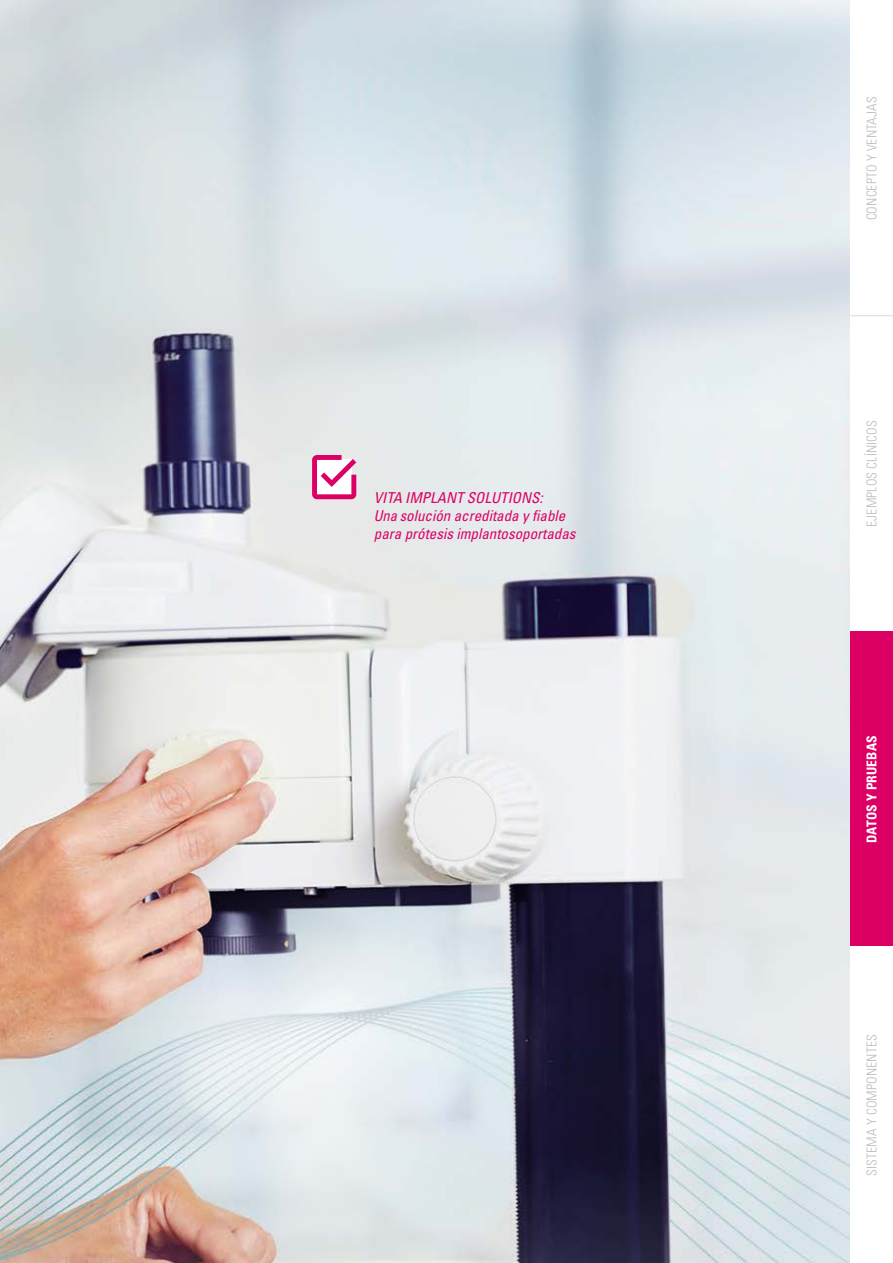
<style>
.page{position:relative;width:893px;height:1263px;background:#fff}
.page>*{position:absolute;margin:0;border:0;box-sizing:border-box;transform-origin:0 0}
.t1{font:italic condensed 15px/18px "Univers LT";color:#dd0064}
.t2{font:300 condensed 13.5px "Univers LT Std";letter-spacing:.01em;color:#bbbcbd}
.t3{font:700 condensed 13.5px "Univers LT Std";letter-spacing:.01em;color:#fff}
</style>
<div class="page">
<img style="left:0;top:0;width:850px;height:1263px">
<svg style="left:312px;top:455px;width:44px;height:44px"></svg>
<hr style="left:850px;top:315px;width:43px;height:1px;background:#dadada">
<div style="left:850px;top:631px;width:43px;height:315px;background:#dd0064"></div>
<p class="t1" style="left:374px;top:488px;width:203px">VITA IMPLANT SOLUTIONS:<br>Una solución acreditada y fiable para prótesis implantosoportadas</p>
<p class="t2" style="left:864px;top:220px;width:125px;rotate:-90deg">CONCEPTO Y VENTAJAS</p>
<p class="t2" style="left:864px;top:527px;width:108px;rotate:-90deg">EJEMPLOS CLÍNICOS</p>
<p class="t3" style="left:863px;top:843px;width:109px;rotate:-90deg">DATOS Y PRUEBAS</p>
<p class="t2" style="left:864px;top:1176px;width:143px;rotate:-90deg">SISTEMA Y COMPONENTES</p>
</div>
